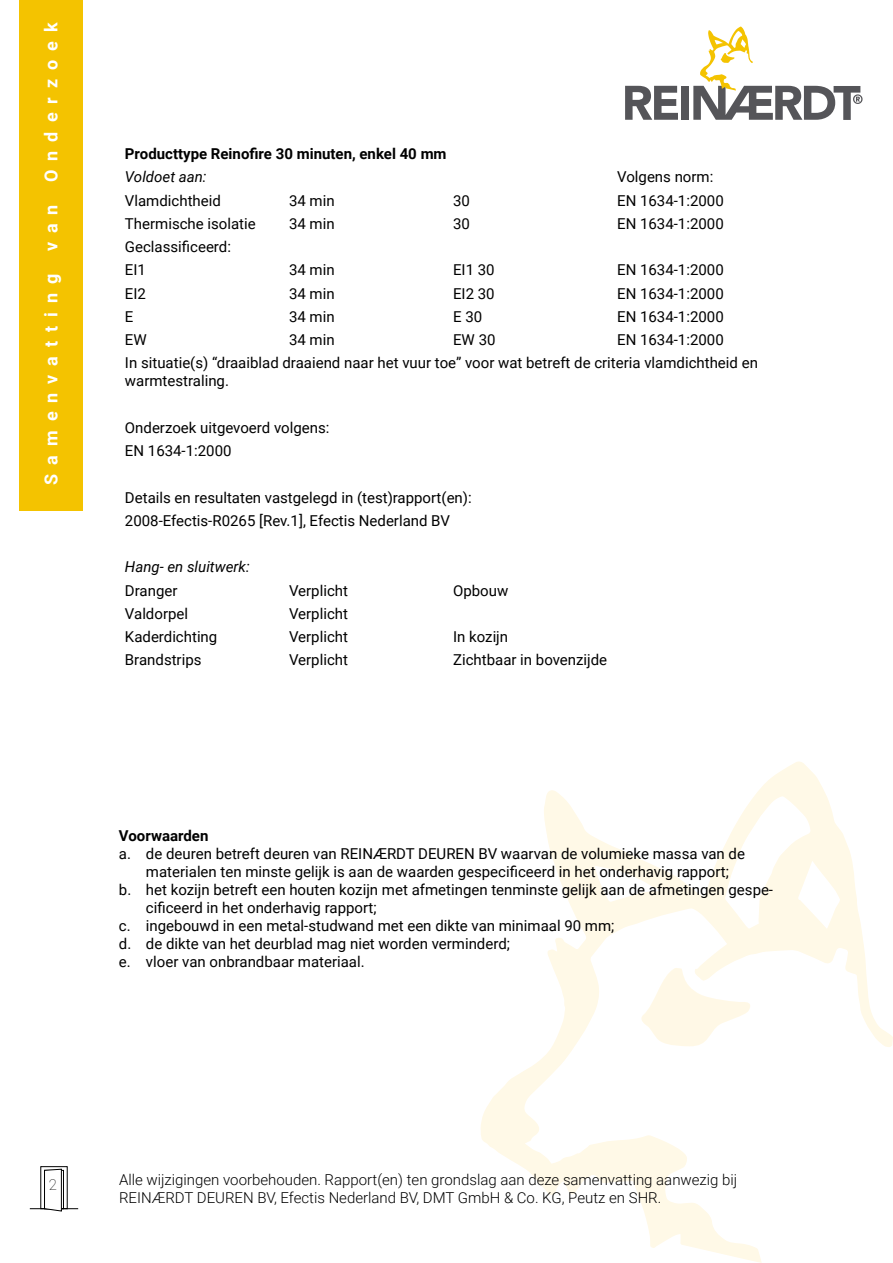
<style>
.page{position:relative;width:893px;height:1263px;background:#fff}
.page>*{position:absolute;margin:0;border:0;box-sizing:border-box;transform-origin:0 0}
.t1{font:700 18px "Roboto";letter-spacing:.5em;color:#fff}
.t2{font:15px/23.2px "Roboto";color:#000}
.t3{font:300 15px/18px "Roboto";color:#000}
.t4{font:700 15px "Roboto";color:#000}
.t5{font:italic 15px "Roboto";color:#000}
.t6{font:100 15px "Roboto";color:#000}
</style>
<div class="page">
<div style="left:19px;top:0;width:64px;height:510px;background:#f4c300"></div>
<svg style="left:481px;top:761px;width:412px;height:502px"></svg>
<svg style="left:625px;top:86px;width:53px;height:34px"></svg>
<div style="left:681px;top:86px;width:8px;height:34px;background:#555559"></div>
<svg style="left:693px;top:26px;width:169px;height:94px"></svg>
<hr style="left:30px;top:1208px;width:48px;height:1px;background:#000">
<div style="left:44px;top:1170px;width:20px;height:39px;border:1px solid #000"></div>
<div style="left:41px;top:1166px;width:26px;height:43px;border:1px solid #000"></div>
<svg style="left:44px;top:1169px;width:18px;height:42px"></svg>
<p class="t1" style="left:38px;top:485px;width:464px;rotate:-90deg">Samenvatting van Onderzoek</p>
<p class="t4" style="left:125px;top:143px;width:323px">Producttype Reinofire 30 minuten, enkel 40 mm</p>
<p class="t5" style="left:125px;top:167px;width:83px">Voldoet aan:</p>
<p class="t2" style="left:617px;top:165px;width:98px">Volgens norm:</p>
<p class="t2" style="left:125px;top:188px;width:97px">Vlamdichtheid</p>
<p class="t2" style="left:289px;top:188px;width:47px">34 min</p>
<p class="t2" style="left:453px;top:188px;width:18px">30</p>
<p class="t2" style="left:617px;top:188px;width:108px">EN 1634-1:2000</p>
<p class="t2" style="left:125px;top:211px;width:132px">Thermische isolatie</p>
<p class="t2" style="left:289px;top:211px;width:47px">34 min</p>
<p class="t2" style="left:453px;top:211px;width:18px">30</p>
<p class="t2" style="left:617px;top:211px;width:108px">EN 1634-1:2000</p>
<p class="t2" style="left:125px;top:235px;width:108px">Geclassificeerd:<br>EI1</p>
<p class="t2" style="left:289px;top:258px;width:47px">34 min</p>
<p class="t2" style="left:453px;top:258px;width:43px">EI1 30</p>
<p class="t2" style="left:617px;top:258px;width:108px">EN 1634-1:2000</p>
<p class="t2" style="left:125px;top:281px;width:23px">EI2</p>
<p class="t2" style="left:289px;top:281px;width:47px">34 min</p>
<p class="t2" style="left:453px;top:281px;width:43px">EI2 30</p>
<p class="t2" style="left:617px;top:281px;width:108px">EN 1634-1:2000</p>
<p class="t2" style="left:125px;top:304px;width:10px">E</p>
<p class="t2" style="left:289px;top:304px;width:47px">34 min</p>
<p class="t2" style="left:453px;top:304px;width:31px">E 30</p>
<p class="t2" style="left:617px;top:304px;width:108px">EN 1634-1:2000</p>
<p class="t2" style="left:125px;top:328px;width:23px">EW</p>
<p class="t2" style="left:289px;top:328px;width:47px">34 min</p>
<p class="t2" style="left:453px;top:328px;width:44px">EW 30</p>
<p class="t2" style="left:125px;top:328px;width:634px;text-indent:492px">EN 1634-1:2000<br>In situatie(s) “draaiblad draaiend naar het vuur toe” voor wat betreft de criteria vlamdichtheid en</p>
<p class="t2" style="left:125px;top:369px;width:106px">warmtestraling.</p>
<p class="t2" style="left:125px;top:415px;width:206px">Onderzoek uitgevoerd volgens:<br>EN 1634-1:2000</p>
<p class="t2" style="left:125px;top:485px;width:348px">Details en resultaten vastgelegd in (test)rapport(en):<br>2008-Efectis-R0265 [Rev.1], Efectis Nederland BV</p>
<p class="t5" style="left:125px;top:557px;width:126px">Hang- en sluitwerk:</p>
<p class="t2" style="left:125px;top:578px;width:54px">Dranger</p>
<p class="t2" style="left:289px;top:578px;width:60px">Verplicht</p>
<p class="t2" style="left:453px;top:578px;width:57px">Opbouw</p>
<p class="t2" style="left:125px;top:601px;width:65px">Valdorpel</p>
<p class="t2" style="left:289px;top:601px;width:60px">Verplicht</p>
<p class="t2" style="left:125px;top:625px;width:94px">Kaderdichting</p>
<p class="t2" style="left:289px;top:625px;width:60px">Verplicht</p>
<p class="t2" style="left:453px;top:625px;width:57px">In kozijn</p>
<p class="t2" style="left:125px;top:648px;width:78px">Brandstrips</p>
<p class="t2" style="left:289px;top:648px;width:60px">Verplicht</p>
<p class="t2" style="left:453px;top:648px;width:156px">Zichtbaar in bovenzijde</p>
<p class="t4" style="left:119px;top:825px;width:91px">Voorwaarden</p>
<p class="t2" style="left:119px;top:841px;width:628px">a. de deuren betreft deuren van REINÆRDT DEUREN BV waarvan de volumieke massa van de</p>
<p class="t2" style="left:146px;top:859px;width:584px">materialen ten minste gelijk is aan de waarden gespecificeerd in het onderhavig rapport;</p>
<p class="t2" style="left:119px;top:877px;width:655px">b. het kozijn betreft een houten kozijn met afmetingen tenminste gelijk aan de afmetingen gespe-</p>
<p class="t2" style="left:146px;top:895px;width:232px">cificeerd in het onderhavig rapport;</p>
<p class="t2" style="left:119px;top:913px;width:497px">c. ingebouwd in een metal-studwand met een dikte van minimaal 90 mm;</p>
<p class="t2" style="left:119px;top:931px;width:392px">d. de dikte van het deurblad mag niet worden verminderd;</p>
<p class="t2" style="left:119px;top:949px;width:247px">e. vloer van onbrandbaar materiaal.</p>
<p class="t6" style="left:49px;top:1174px;width:10px">2</p>
<p class="t3" style="left:119px;top:1170px;width:620px">Alle wijzigingen voorbehouden. Rapport(en) ten grondslag aan deze samenvatting aanwezig bij<br>REINÆRDT DEUREN BV, Efectis Nederland BV, DMT GmbH &amp; Co. KG, Peutz en SHR.</p>
</div>
